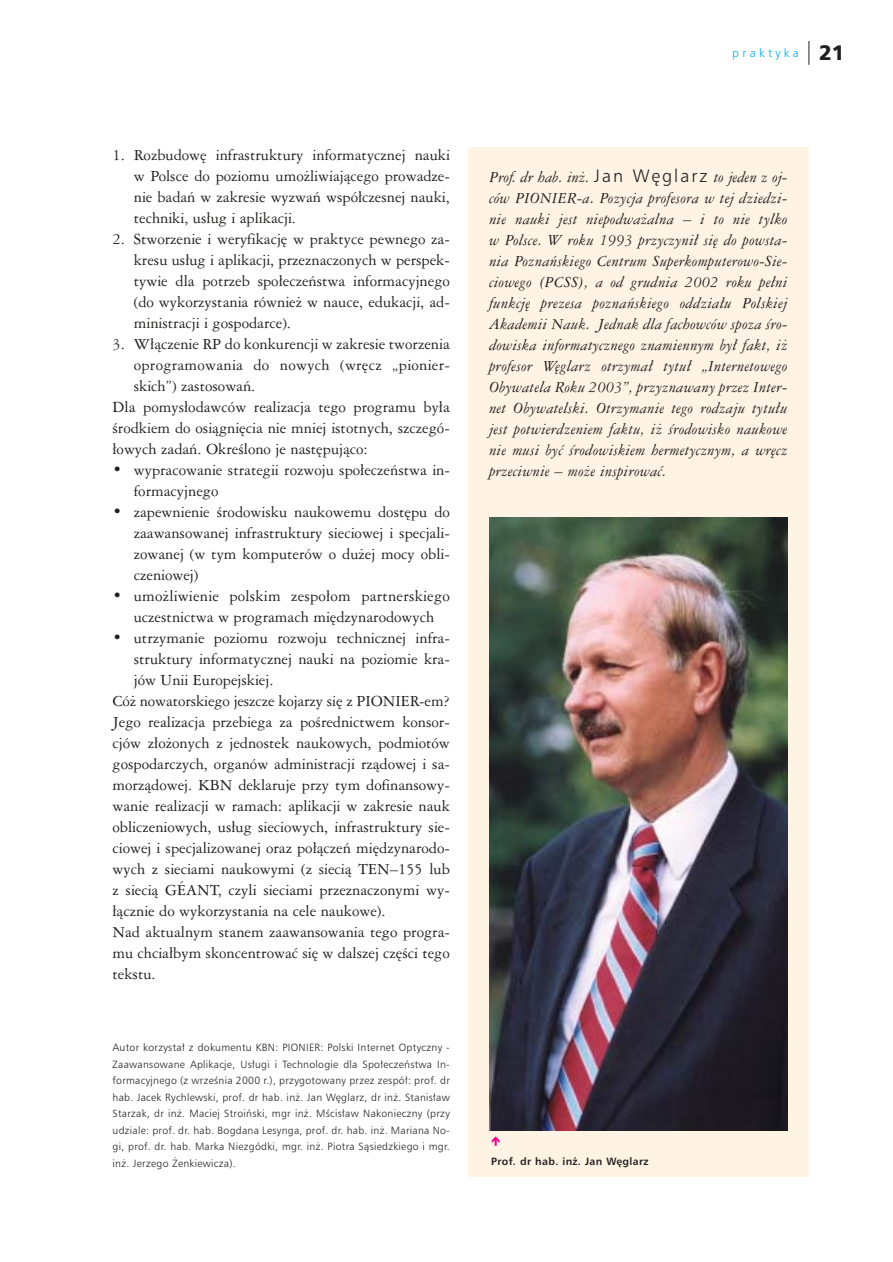
<style>
.page{position:relative;width:893px;height:1262px;background:#fff}
.page>*{position:absolute;margin:0;border:0;box-sizing:border-box;transform-origin:0 0}
.t1{font:16.5px/21px "American Garamond PL";color:#231f1f;text-align:justify}
.t2{font:italic 16.5px/21px "American Garamond PL";letter-spacing:.015em;color:#231f1f;text-align:justify}
.t3{font:300 12px "Humanist Triple Seven PL";letter-spacing:.28em;color:#00adef}
.t4{font:300 10.5px/16.5px "Humanist Triple Seven PL";letter-spacing:.03em;color:#231f1f;text-align:justify}
.t5{font:700 10.5px "Humanist Triple Seven PL";letter-spacing:.03em;color:#231f1f}
.s1{font-weight:900;font-size:21px;color:#231f1f}
.s2{font-family:"Humanist Triple Seven PL";font-weight:300;font-style:normal;font-size:18px}
</style>
<div class="page">
<svg style="left:808px;top:41px;width:1px;height:24px"></svg>
<div style="left:468px;top:147px;width:340px;height:1029px;background:#fff3e3"></div>
<img style="left:489px;top:517px;width:298px;height:613px">
<p class="t1" style="left:134px;top:145px;width:317px;text-indent:-21px">1. Rozbudow´ infrastruktury informatycznej nauki w Polsce do poziomu umo˝liwiajàcego prowadze&shy;nie badaƒ w zakresie wyzwaƒ wspó∏czesnej nauki, techniki, us∏ug i aplikacji.</p>
<p class="t1" style="left:134px;top:229px;width:317px;text-indent:-21px">2. Stworzenie i weryfikacj´ w praktyce pewnego za&shy;kresu us∏ug i aplikacji, przeznaczonych w perspek&shy;tywie dla potrzeb spo∏eczeƒstwa informacyjnego (do wykorzystania równie˝ w nauce, edukacji, ad&shy;ministracji i gospodarce).</p>
<p class="t1" style="left:112px;top:334px;width:339px">3. W∏àczenie RP do konkurencji w zakresie tworzenia</p>
<p class="t1" style="left:134px;top:355px;width:317px">oprogramowania do nowych (wr´cz „pionier-</p>
<p class="t1" style="left:134px;top:376px;width:123px">skich”) zastosowaƒ.</p>
<p class="t1" style="left:112px;top:397px;width:339px">Dla pomys∏odawców realizacja tego programu by∏a</p>
<p class="t1" style="left:112px;top:418px;width:339px">Êrodkiem do osiàgni´cia nie mniej istotnych, szczegó-</p>
<p class="t1" style="left:112px;top:439px;width:257px">∏owych zadaƒ. OkreÊlono je nast´pujàco:</p>
<p class="t1" style="left:134px;top:460px;width:317px;text-indent:-21px">• wypracowanie strategii rozwoju spo∏eczeƒstwa in&shy;formacyjnego</p>
<p class="t1" style="left:134px;top:502px;width:317px;text-indent:-21px">• zapewnienie Êrodowisku naukowemu dost´pu do zaawansowanej infrastruktury sieciowej i specjali&shy;zowanej (w tym komputerów o du˝ej mocy obli&shy;czeniowej)</p>
<p class="t1" style="left:112px;top:586px;width:339px;text-align:center">• umo˝liwienie polskim zespo∏om partnerskiego uczestnictwa w programach mi´dzynarodowych</p>
<p class="t1" style="left:112px;top:628px;width:339px">• utrzymanie poziomu rozwoju technicznej infra-</p>
<p class="t1" style="left:134px;top:649px;width:317px">struktury informatycznej nauki na poziomie kra-</p>
<p class="t1" style="left:134px;top:670px;width:141px">jów Unii Europejskiej.</p>
<p class="t1" style="left:112px;top:691px;width:339px">Có˝ nowatorskiego jeszcze kojarzy si´ z PIONIER-em?</p>
<p class="t1" style="left:112px;top:712px;width:339px">Jego realizacja przebiega za poÊrednictwem konsor-</p>
<p class="t1" style="left:112px;top:733px;width:339px">cjów z∏o˝onych z jednostek naukowych, podmiotów</p>
<p class="t1" style="left:112px;top:754px;width:339px">gospodarczych, organów administracji rzàdowej i sa-</p>
<p class="t1" style="left:112px;top:775px;width:339px">morzàdowej. KBN deklaruje przy tym dofinansowy-</p>
<p class="t1" style="left:112px;top:796px;width:339px">wanie realizacji w ramach: aplikacji w zakresie nauk</p>
<p class="t1" style="left:112px;top:817px;width:339px">obliczeniowych, us∏ug sieciowych, infrastruktury sie-</p>
<p class="t1" style="left:112px;top:838px;width:339px">ciowej i specjalizowanej oraz po∏àczeƒ mi´dzynarodo-</p>
<p class="t1" style="left:112px;top:859px;width:339px">wych z sieciami naukowymi (z siecià TEN–155 lub</p>
<p class="t1" style="left:112px;top:880px;width:339px">z siecià GÉANT, czyli sieciami przeznaczonymi wy-</p>
<p class="t1" style="left:112px;top:901px;width:274px">∏àcznie do wykorzystania na cele naukowe).</p>
<p class="t1" style="left:112px;top:922px;width:339px">Nad aktualnym stanem zaawansowania tego progra-</p>
<p class="t1" style="left:112px;top:943px;width:339px">mu chcia∏bym skoncentrowaç si´ w dalszej cz´Êci tego</p>
<p class="t1" style="left:112px;top:964px;width:45px">tekstu.</p>
<p class="t4" style="left:112px;top:1040px;width:339px">Autor korzysta∏ z dokumentu KBN: PIONIER: Polski Internet Optyczny - Zaawansowane Aplikacje, Us∏ugi i Technologie dla Spo∏eczeƒstwa In&shy;formacyjnego (z wrzeÊnia 2000 r.), przygotowany przez zespó∏: prof. dr hab. Jacek Rychlewski, prof. dr hab. in˝. Jan W´glarz, dr in˝. Stanis∏aw Starzak, dr in˝. Maciej Stroiƒski, mgr in˝. MÊcis∏aw Nakonieczny (przy udziale: prof. dr. hab. Bogdana Lesynga, prof. dr. hab. in˝. Mariana No&shy;gi, prof. dr. hab. Marka Niezgódki, mgr. in˝. Piotra Sàsiedzkiego i mgr. in˝. Jerzego ˚enkiewicza).</p>
<p class="t3" style="left:732px;top:49px;width:114px">praktyka <span class="s1">21</span></p>
<p class="t2" style="left:489px;top:167px;width:300px">Prof. dr hab. in˝. <span class="s2">Jan W´glarz</span> to jeden z oj&shy;ców PIONIER-a. Pozycja profesora w tej dziedzi&shy;nie nauki jest niepodwa˝alna – i to nie tylko w Polsce. W roku 1993 przyczyni∏ si´ do powsta&shy;nia Poznaƒskiego Centrum Superkomputerowo-Sie&shy;ciowego (PCSS), a od grudnia 2002 roku pe∏ni funkcj´ prezesa poznaƒskiego oddzia∏u Polskiej Akademii Nauk. Jednak dla fachowców spoza Êro&shy;dowiska informatycznego znamiennym by∏ fakt, i˝ profesor W´glarz otrzyma∏ tytu∏ „Internetowego Obywatela Roku 2003”, przyznawany przez Inter&shy;net Obywatelski. Otrzymanie tego rodzaju tytu∏u jest potwierdzeniem faktu, i˝ Êrodowisko naukowe nie musi byç Êrodowiskiem hermetycznym, a wr´cz przeciwnie – mo˝e inspirowaç.</p>
<p class="t5" style="left:491px;top:1157px;width:159px">Prof. dr hab. in˝. Jan W´glarz</p>
</div>
